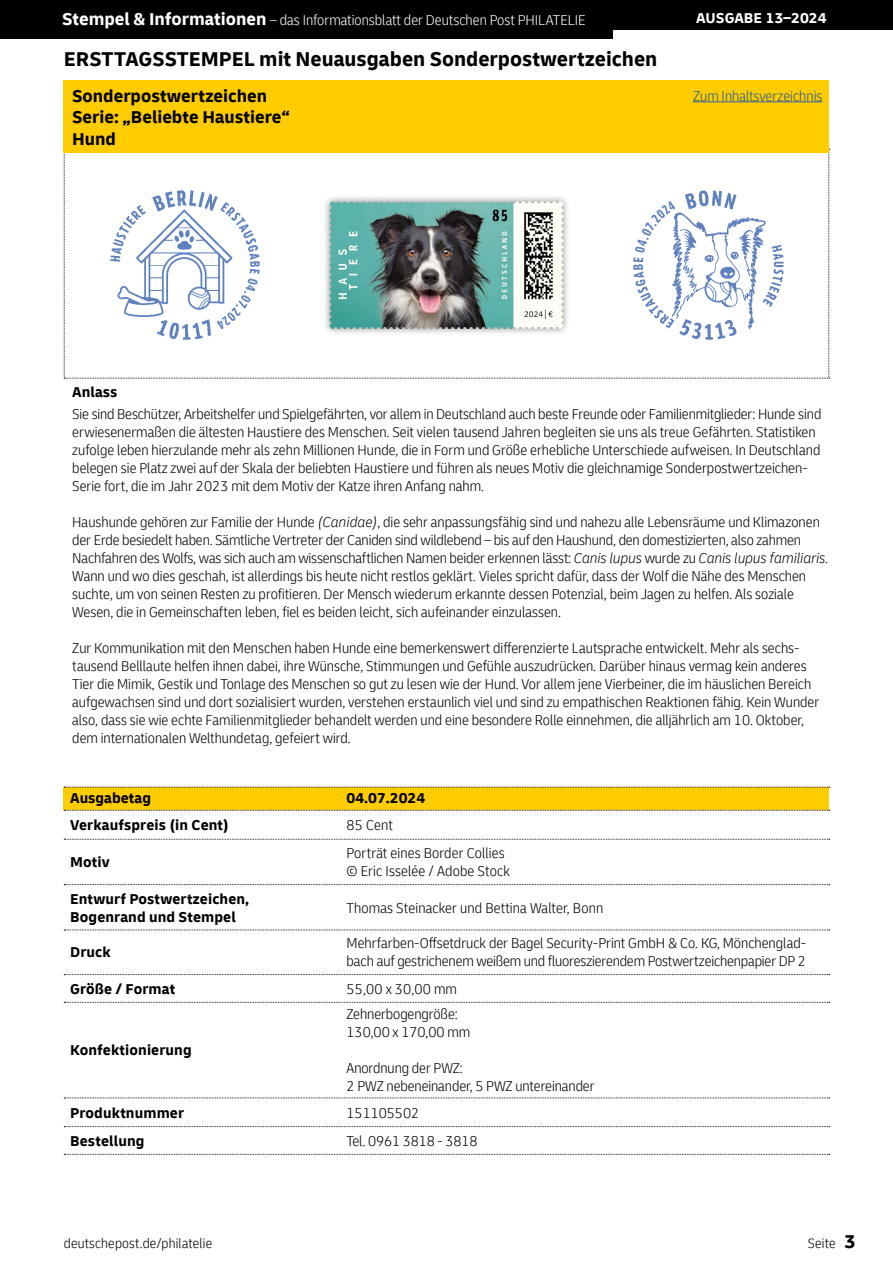
<style>
.page{position:relative;width:893px;height:1263px;background:#fff}
.page>*{position:absolute;margin:0;border:0;box-sizing:border-box;transform-origin:0 0}
.t1{font:700 21px "Delivery";color:#000}
.t2{font:700 18px/21.6px "Delivery";color:#000}
.t3{font:300 condensed 15px/18px "Delivery";color:#000}
.t4{font:700 15px/18px "Delivery";letter-spacing:.01em;color:#000}
.t5{font:300 condensed 15px "Delivery";color:#fff}
.t6{font:300 condensed 15px "Delivery";color:#275b9b}
.t7{font:700 15px "Delivery";color:#fff}
.t8{font:300 condensed 14.25px "Delivery";letter-spacing:.015em;color:#000}
.s1{font-weight:700;font-stretch:normal;font-size:18px}
.s2{font-style:italic;font-stretch:normal}
.s3{font-weight:700;font-stretch:normal;font-size:19.5px}
</style>
<div class="page">
<svg style="left:64px;top:149px;width:766px;height:230px"></svg>
<div style="left:0;top:0;width:893px;height:30px;background:#000"></div>
<div style="left:0;top:0;width:612px;height:38px;background:#000"></div>
<div style="left:64px;top:81px;width:765px;height:72px;background:#fc0"></div>
<div style="left:64px;top:787px;width:765px;height:23px;background:#fc0"></div>
<svg style="left:64px;top:787px;width:766px;height:1px"></svg>
<svg style="left:64px;top:810px;width:766px;height:1px"></svg>
<svg style="left:64px;top:839px;width:766px;height:1px"></svg>
<svg style="left:64px;top:884px;width:766px;height:1px"></svg>
<svg style="left:64px;top:929px;width:766px;height:1px"></svg>
<svg style="left:64px;top:1126px;width:766px;height:1px"></svg>
<svg style="left:64px;top:1154px;width:766px;height:1px"></svg>
<svg style="left:64px;top:974px;width:766px;height:1px"></svg>
<svg style="left:64px;top:1002px;width:766px;height:1px"></svg>
<svg style="left:64px;top:1097px;width:766px;height:1px"></svg>
<img style="left:106px;top:186px;width:158px;height:158px">
<img style="left:630px;top:186px;width:157px;height:158px">
<div style="left:322px;top:194px;width:249px;height:142px;background:#000;opacity:.5"></div>
<img style="left:485px;top:201px;width:74px;height:3px">
<hr style="left:693px;top:101px;width:129px;height:1px;background:#275b9b">
<p class="t5" style="left:62px;top:12px;width:525px"><span class="s1">Stempel &amp; Informationen</span> – das Informationsblatt der Deutschen Post PHILATELIE</p>
<p class="t7" style="left:696px;top:9px;width:132px">AUSGABE 13–2024</p>
<h1 class="t1" style="left:64px;top:46px;width:595px">ERSTTAGSSTEMPEL mit Neuausgaben Sonderpostwertzeichen</h1>
<p class="t2" style="left:72px;top:85px;width:219px">Sonderpostwertzeichen<br>Serie: „Beliebte Haustiere“<br>Hund</p>
<p class="t6" style="left:693px;top:87px;width:131px">Zum Inhaltsverzeichnis</p>
<p class="t4" style="left:72px;top:383px;width:47px">Anlass</p>
<p class="t3" style="left:72px;top:405px;width:751px">Sie sind Beschützer, Arbeitshelfer und Spielgefährten, vor allem in Deutschland auch beste Freunde oder Familienmitglieder: Hunde sind erwiesenermaßen die ältesten Haustiere des Menschen. Seit vielen tausend Jahren begleiten sie uns als treue Gefährten. Statistiken zufolge leben hierzulande mehr als zehn Millionen Hunde, die in Form und Größe erhebliche Unterschiede aufweisen. In Deutschland belegen sie Platz zwei auf der Skala der beliebten Haustiere und führen als neues Motiv die gleichnamige Sonderpostwertzeichen-Serie fort, die im Jahr 2023 mit dem Motiv der Katze ihren Anfang nahm.</p>
<p class="t3" style="left:72px;top:513px;width:757px">Haushunde gehören zur Familie der Hunde <span class="s2">(Canidae)</span>, die sehr anpassungsfähig sind und nahezu alle Lebensräume und Klimazonen der Erde besiedelt haben. Sämtliche Vertreter der Caniden sind wildlebend – bis auf den Haushund, den domestizierten, also zahmen Nachfahren des Wolfs, was sich auch am wissenschaftlichen Namen beider erkennen lässt: <span class="s2">Canis lupus</span> wurde zu <span class="s2">Canis lupus familiaris</span>.<br>Wann und wo dies geschah, ist allerdings bis heute nicht restlos geklärt. Vieles spricht dafür, dass der Wolf die Nähe des Menschen suchte, um von seinen Resten zu profitieren. Der Mensch wiederum erkannte dessen Potenzial, beim Jagen zu helfen. Als soziale Wesen, die in Gemeinschaften leben, fiel es beiden leicht, sich aufeinander einzulassen.</p>
<p class="t3" style="left:72px;top:639px;width:749px">Zur Kommunikation mit den Menschen haben Hunde eine bemerkenswert differenzierte Lautsprache entwickelt. Mehr als sechs&shy;tausend Belllaute helfen ihnen dabei, ihre Wünsche, Stimmungen und Gefühle auszudrücken. Darüber hinaus vermag kein anderes Tier die Mimik, Gestik und Tonlage des Menschen so gut zu lesen wie der Hund. Vor allem jene Vierbeiner, die im häuslichen Bereich aufgewachsen sind und dort sozialisiert wurden, verstehen erstaunlich viel und sind zu empathischen Reaktionen fähig. Kein Wunder also, dass sie wie echte Familienmitglieder behandelt werden und eine besondere Rolle einnehmen, die alljährlich am 10. Oktober, dem internationalen Welthundetag, gefeiert wird.</p>
<p class="t4" style="left:70px;top:789px;width:82px">Ausgabetag</p>
<p class="t4" style="left:347px;top:789px;width:80px">04.07.2024</p>
<p class="t4" style="left:70px;top:816px;width:160px">Verkaufspreis (in Cent)</p>
<p class="t3" style="left:347px;top:816px;width:48px">85 Cent</p>
<p class="t4" style="left:70px;top:853px;width:41px">Motiv</p>
<p class="t3" style="left:347px;top:844px;width:165px">Porträt eines Border Collies © Eric Isselée / Adobe Stock</p>
<p class="t4" style="left:70px;top:890px;width:181px">Entwurf Postwertzeichen,<br>Bogenrand und Stempel</p>
<p class="t3" style="left:347px;top:899px;width:258px">Thomas Steinacker und Bettina Walter, Bonn</p>
<p class="t4" style="left:70px;top:943px;width:42px">Druck</p>
<p class="t3" style="left:347px;top:934px;width:461px">Mehrfarben-Offsetdruck der Bagel Security-Print GmbH &amp; Co. KG, Mönchenglad&shy;bach auf gestrichenem weißem und fluoreszierendem Postwertzeichenpapier DP 2</p>
<p class="t4" style="left:70px;top:979px;width:107px">Größe / Format</p>
<p class="t3" style="left:347px;top:979px;width:112px">55,00 x 30,00 mm</p>
<p class="t4" style="left:70px;top:1041px;width:123px">Konfektionierung</p>
<p class="t3" style="left:347px;top:1005px;width:125px">Zehnerbogengröße:<br>130,00 x 170,00 mm</p>
<p class="t3" style="left:347px;top:1059px;width:250px">Anordnung der PWZ:<br>2 PWZ nebeneinander, 5 PWZ untereinander</p>
<p class="t4" style="left:70px;top:1104px;width:115px">Produktnummer</p>
<p class="t3" style="left:347px;top:1104px;width:74px">151105502</p>
<p class="t4" style="left:70px;top:1131px;width:76px">Bestellung</p>
<p class="t3" style="left:347px;top:1131px;width:133px">Tel. 0961 3818 - 3818</p>
<p class="t8" style="left:64px;top:1235px;width:150px">deutschepost.de/philatelie</p>
<p class="t8" style="left:808px;top:1235px;width:50px">Seite <span class="s3">3</span></p>
</div>
